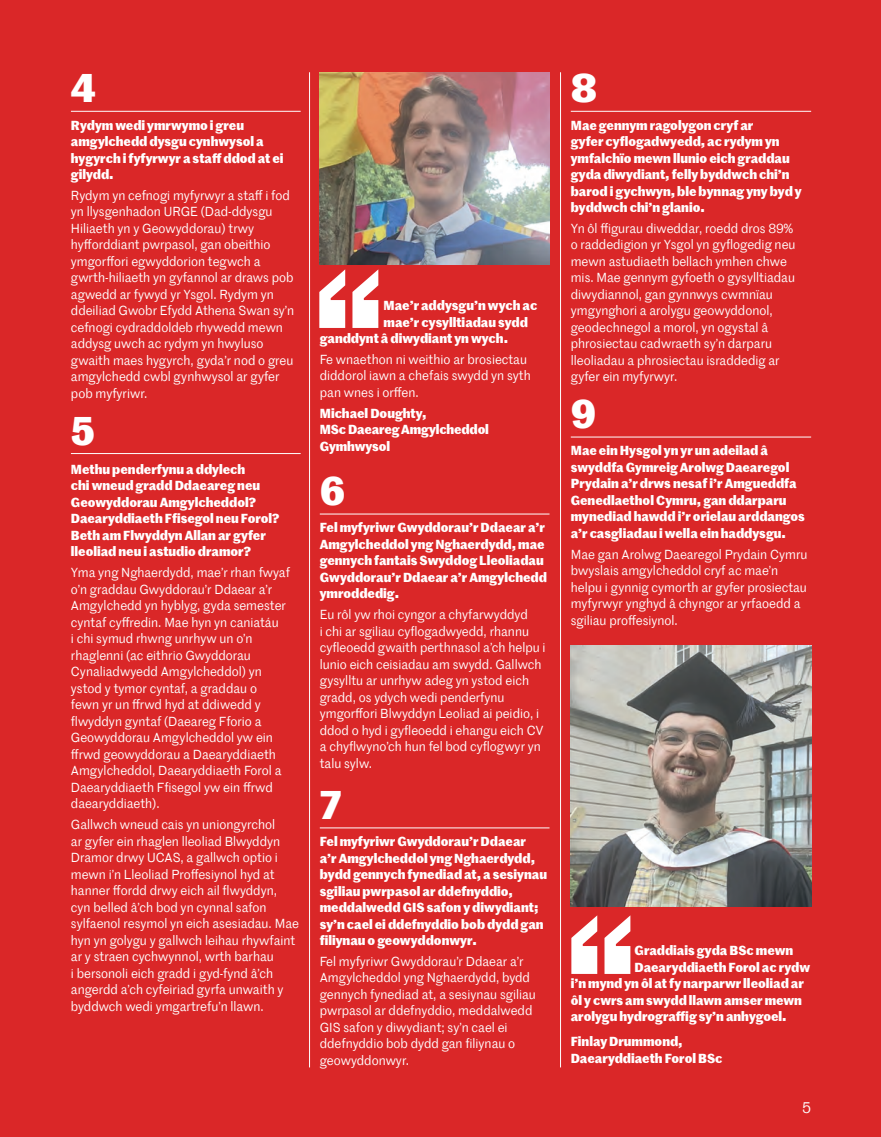
<style>
.page{position:relative;width:881px;height:1137px;background:#da2728}
.page>*{position:absolute;margin:0;border:0;box-sizing:border-box;transform-origin:0 0}
.t1{font:500 207px "Marr Sans";color:#fff}
.t2{font:700 39px "Marr Sans TT";color:#fff}
.t3{font:15px "Marr Sans TT";color:#fff}
.t4{font:12.75px/16.5px "Marr Sans TT";color:#fff}
.t5{font:700 12.75px/16.5px "Marr Sans TT";color:#fff}
</style>
<div class="page">
<img style="left:571px;top:646px;width:240px;height:260px">
<hr style="left:571px;top:111px;width:240px;height:1px;background:#fff">
<hr style="left:571px;top:437px;width:240px;height:1px;background:#fff">
<hr style="left:309px;top:72px;width:1px;height:995px;background:#fff">
<hr style="left:560px;top:72px;width:1px;height:995px;background:#fff">
<hr style="left:71px;top:111px;width:230px;height:1px;background:#fff">
<hr style="left:71px;top:453px;width:230px;height:1px;background:#fff">
<hr style="left:320px;top:514px;width:229px;height:1px;background:#fff">
<hr style="left:320px;top:827px;width:229px;height:1px;background:#fff">
<img style="left:320px;top:72px;width:229px;height:192px">
<h2 class="t2" style="left:71px;top:58px;width:27px">4</h2>
<p class="t5" style="left:71px;top:116px;width:214px">Rydym wedi ymrwymo i greu amgylchedd dysgu cynhwysol a hygyrch i fyfyrwyr a staff ddod at ei gilydd.</p>
<p class="t4" style="left:71px;top:186px;width:225px">Rydym yn cefnogi myfyrwyr a staff i fod yn llysgenhadon URGE (Dad-ddysgu Hiliaeth yn y Geowyddorau) trwy hyfforddiant pwrpasol, gan obeithio ymgorffori egwyddorion tegwch a gwrth-hiliaeth yn gyfannol ar draws pob agwedd ar fywyd yr Ysgol. Rydym yn ddeiliad Gwobr Efydd Athena Swan sy’n cefnogi cydraddoldeb rhywedd mewn addysg uwch ac rydym yn hwyluso gwaith maes hygyrch, gyda’r nod o greu amgylchedd cwbl gynhwysol ar gyfer pob myfyriwr.</p>
<h2 class="t2" style="left:71px;top:400px;width:26px">5</h2>
<p class="t5" style="left:71px;top:460px;width:210px">Methu penderfynu a ddylech<br>chi wneud gradd Ddaeareg neu<br>Geowyddorau Amgylcheddol?<br>Daearyddiaeth Ffisegol neu Forol?<br>Beth am Flwyddyn Allan ar gyfer lleoliad neu i astudio dramor?</p>
<p class="t4" style="left:71px;top:564px;width:220px">Yma yng Nghaerdydd, mae’r rhan fwyaf o’n graddau Gwyddorau’r Ddaear a’r Amgylchedd yn hyblyg, gyda semester cyntaf cyffredin. Mae hyn yn caniatáu<br>i chi symud rhwng unrhyw un o’n rhaglenni (ac eithrio Gwyddorau Cynaliadwyedd Amgylcheddol) yn ystod y tymor cyntaf, a graddau o<br>fewn yr un ffrwd hyd at ddiwedd y flwyddyn gyntaf (Daeareg Fforio a Geowyddorau Amgylcheddol yw ein ffrwd geowyddorau a Daearyddiaeth Amgylcheddol, Daearyddiaeth Forol a Daearyddiaeth Ffisegol yw ein ffrwd daearyddiaeth).</p>
<p class="t4" style="left:71px;top:815px;width:229px">Gallwch wneud cais yn uniongyrchol<br>ar gyfer ein rhaglen lleoliad Blwyddyn Dramor drwy UCAS, a gallwch optio i mewn i’n Lleoliad Proffesiynol hyd at hanner ffordd drwy eich ail flwyddyn, cyn belled â’ch bod yn cynnal safon sylfaenol resymol yn eich asesiadau. Mae hyn yn golygu y gallwch leihau rhywfaint ar y straen cychwynnol, wrth barhau<br>i bersonoli eich gradd i gyd-fynd â’ch angerdd a’ch cyfeiriad gyrfa unwaith y byddwch wedi ymgartrefu’n llawn.</p>
<h1 class="t1" style="left:309px;top:194px;width:82px">‘‘</h1>
<p class="t5" style="left:383px;top:296px;width:155px">Mae’r addysgu’n wych ac</p>
<p class="t5" style="left:383px;top:313px;width:146px">mae’r cysylltiadau sydd</p>
<p class="t5" style="left:320px;top:329px;width:190px">ganddynt â diwydiant yn wych.</p>
<p class="t4" style="left:320px;top:351px;width:212px">Fe wnaethon ni weithio ar brosiectau diddorol iawn a chefais swydd yn syth pan wnes i orffen.</p>
<p class="t5" style="left:320px;top:404px;width:171px">Michael Doughty,<br>MSc Daeareg Amgylcheddol<br>Gymhwysol</p>
<h2 class="t2" style="left:320px;top:461px;width:27px">6</h2>
<p class="t5" style="left:320px;top:518px;width:229px">Fel myfyriwr Gwyddorau’r Ddaear a’r<br>Amgylcheddol yng Nghaerdydd, mae gennych fantais Swyddog Lleoliadau<br>Gwyddorau’r Ddaear a’r Amgylchedd ymroddedig.</p>
<p class="t4" style="left:320px;top:606px;width:227px">Eu rôl yw rhoi cyngor a chyfarwyddyd<br>i chi ar sgiliau cyflogadwyedd, rhannu cyfleoedd gwaith perthnasol a’ch helpu i lunio eich ceisiadau am swydd. Gallwch gysylltu ar unrhyw adeg yn ystod eich gradd, os ydych wedi penderfynu ymgorffori Blwyddyn Leoliad ai peidio, i ddod o hyd i gyfleoedd i ehangu eich CV a chyflwyno’ch hun fel bod cyflogwyr yn talu sylw.</p>
<h2 class="t2" style="left:320px;top:775px;width:24px">7</h2>
<p class="t5" style="left:320px;top:832px;width:229px">Fel myfyriwr Gwyddorau’r Ddaear<br>a’r Amgylcheddol yng Nghaerdydd, bydd gennych fynediad at, a sesiynau sgiliau pwrpasol ar ddefnyddio, meddalwedd GIS safon y diwydiant; sy’n cael ei ddefnyddio bob dydd gan filiynau o geowyddonwyr.</p>
<p class="t4" style="left:320px;top:952px;width:218px">Fel myfyriwr Gwyddorau’r Ddaear a’r Amgylcheddol yng Nghaerdydd, bydd gennych fynediad at, a sesiynau sgiliau pwrpasol ar ddefnyddio, meddalwedd GIS safon y diwydiant; sy’n cael ei ddefnyddio bob dydd gan filiynau o geowyddonwyr.</p>
<h2 class="t2" style="left:571px;top:58px;width:28px">8</h2>
<p class="t5" style="left:571px;top:116px;width:232px">Mae gennym ragolygon cryf ar<br>gyfer cyflogadwyedd, ac rydym yn ymfalchïo mewn llunio eich graddau gyda diwydiant, felly byddwch chi’n barod i gychwyn, ble bynnag yny byd y byddwch chi’n glanio.</p>
<p class="t4" style="left:571px;top:219px;width:226px">Yn ôl ffigurau diweddar, roedd dros 89% o raddedigion yr Ysgol yn gyflogedig neu mewn astudiaeth bellach ymhen chwe mis. Mae gennym gyfoeth o gysylltiadau diwydiannol, gan gynnwys cwmnïau ymgynghori a arolygu geowyddonol, geodechnegol a morol, yn ogystal â phrosiectau cadwraeth sy’n darparu lleoliadau a phrosiectau israddedig ar gyfer ein myfyrwyr.</p>
<h2 class="t2" style="left:571px;top:384px;width:27px">9</h2>
<p class="t5" style="left:571px;top:441px;width:235px">Mae ein Hysgol yn yr un adeilad â swyddfa Gymreig Arolwg Daearegol Prydain a’r drws nesaf i’r Amgueddfa Genedlaethol Cymru, gan ddarparu mynediad hawdd i’r orielau arddangos a’r casgliadau i wella ein haddysgu.</p>
<p class="t4" style="left:571px;top:545px;width:238px">Mae gan Arolwg Daearegol Prydain Cymru bwyslais amgylcheddol cryf ac mae’n helpu i gynnig cymorth ar gyfer prosiectau myfyrwyr ynghyd â chyngor ar yrfaoedd a sgiliau proffesiynol.</p>
<h1 class="t1" style="left:561px;top:839px;width:82px">‘‘</h1>
<p class="t5" style="left:634px;top:941px;width:160px">Graddiais gyda BSc mewn</p>
<p class="t5" style="left:634px;top:958px;width:177px">Daearyddiaeth Forol ac rydw</p>
<p class="t5" style="left:571px;top:974px;width:234px">i’n mynd yn ôl at fy narparwr lleoliad ar</p>
<p class="t5" style="left:571px;top:991px;width:233px">ôl y cwrs am swydd llawn amser mewn</p>
<p class="t5" style="left:571px;top:1007px;width:217px">arolygu hydrograffig sy’n anhygoel.</p>
<p class="t5" style="left:571px;top:1032px;width:153px">Finlay Drummond,<br>Daearyddiaeth Forol BSc</p>
<p class="t3" style="left:802px;top:1097px;width:10px">5</p>
</div>
